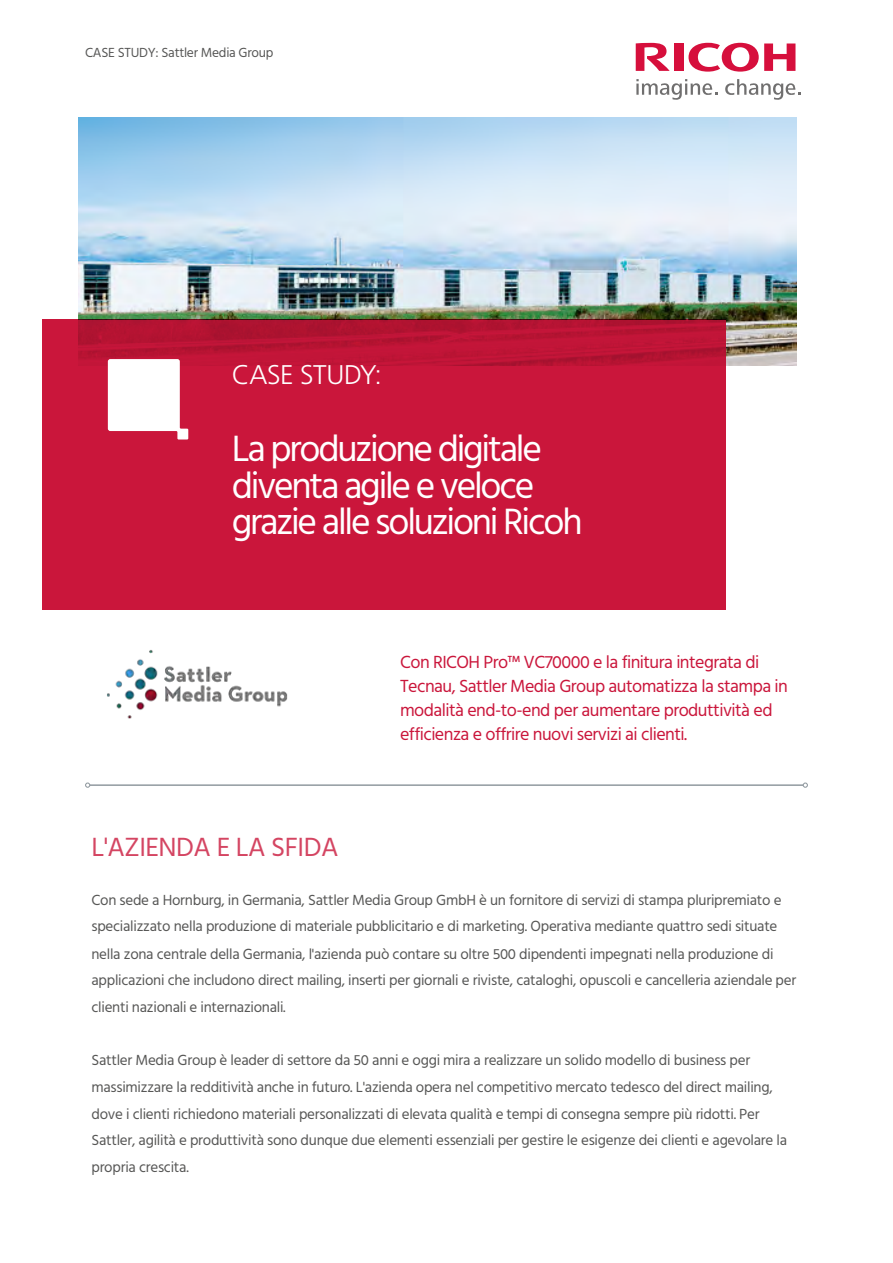
<style>
.page{position:relative;width:893px;height:1263px;background:#fff}
.page>*{position:absolute;margin:0;border:0;box-sizing:border-box;transform-origin:0 0}
.t1{font:37.5px/36.5px "Hind";letter-spacing:-.06em;color:#fff}
.t2{font:27px "Hind";letter-spacing:-.02em;color:#d44562}
.t3{font:300 27px "Frutiger";letter-spacing:-.015em;color:#fff}
.t4{font:18px/24px "Hind";letter-spacing:-.03em;color:#ca163b}
.t5{font:15px/26.7px "Hind";letter-spacing:-.02em;color:#575756}
.t6{font:13.5px "Hind";letter-spacing:-.02em;color:#575756}
</style>
<div class="page">
<img style="left:78px;top:118px;width:718px;height:247px">
<div style="left:43px;top:320px;width:682px;height:290px;background:#ca163b"></div>
<hr style="left:90px;top:784px;width:713px;height:2px;background:#919aa0">
<svg style="left:85px;top:782px;width:5px;height:6px"></svg>
<svg style="left:803px;top:782px;width:5px;height:6px"></svg>
<svg style="left:108px;top:359px;width:80px;height:80px"></svg>
<svg style="left:688px;top:43px;width:107px;height:29px"></svg>
<div style="left:674px;top:44px;width:9px;height:27px;background:#d60f3c"></div>
<svg style="left:636px;top:43px;width:34px;height:28px"></svg>
<svg style="left:636px;top:79px;width:81px;height:21px"></svg>
<svg style="left:725px;top:79px;width:75px;height:21px"></svg>
<img style="left:107px;top:650px;width:181px;height:69px">
<p class="t6" style="left:85px;top:43px;width:190px">CASE STUDY: Sattler Media Group</p>
<h2 class="t3" style="left:232px;top:359px;width:152px">CASE STUDY:</h2>
<h1 class="t1" style="left:232px;top:432px;width:352px">La produzione digitale diventa agile e veloce grazie alle soluzioni Ricoh</h1>
<p class="t4" style="left:400px;top:651px;width:389px">Con RICOH Pro™ VC70000 e la finitura integrata di Tecnau, Sattler Media Group automatizza la stampa in modalità end-to-end per aumentare produttività ed efficienza e offrire nuovi servizi ai clienti.</p>
<h2 class="t2" style="left:91px;top:828px;width:249px">L'AZIENDA E LA SFIDA</h2>
<p class="t5" style="left:91px;top:888px;width:692px;line-height:26px">Con sede a Hornburg, in Germania, Sattler Media Group GmbH è un fornitore di servizi di stampa pluripremiato e specializzato nella produzione di materiale pubblicitario e di marketing. Operativa mediante quattro sedi situate</p>
<p class="t5" style="left:91px;top:941px;width:706px">nella zona centrale della Germania, l'azienda può contare su oltre 500 dipendenti impegnati nella produzione di applicazioni che includono direct mailing, inserti per giornali e riviste, cataloghi, opuscoli e cancelleria aziendale per clienti nazionali e internazionali.</p>
<p class="t5" style="left:91px;top:1048px;width:697px">Sattler Media Group è leader di settore da 50 anni e oggi mira a realizzare un solido modello di business per massimizzare la redditività anche in futuro. L'azienda opera nel competitivo mercato tedesco del direct mailing, dove i clienti richiedono materiali personalizzati di elevata qualità e tempi di consegna sempre più ridotti. Per Sattler, agilità e produttività sono dunque due elementi essenziali per gestire le esigenze dei clienti e agevolare la propria crescita.</p>
</div>
